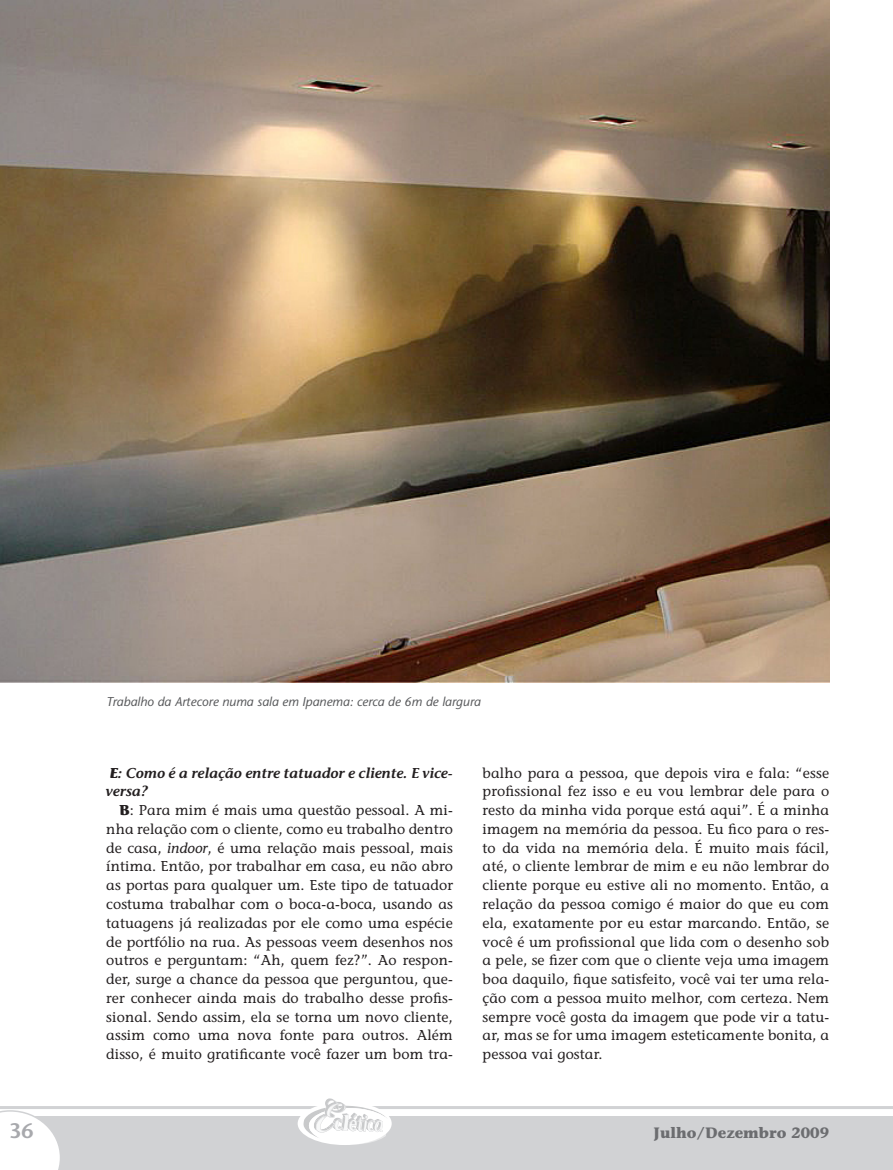
<style>
.page{position:relative;width:893px;height:1170px;background:#fff}
.page>*{position:absolute;margin:0;border:0;box-sizing:border-box;transform-origin:0 0}
.t1{font:600 21px "Stone Sans";color:#a8a9ad}
.t2{font:700 15px "Stone Informal";color:#6c6d70}
.t3{font:14.25px/18.8px "Stone Informal";letter-spacing:.01em;color:#231f20;text-align:justify}
.t4{font:italic 600 14.25px/18.8px "Stone Informal";color:#231f20}
.t5{font:italic 12.75px "Stone Sans";color:#57585a}
.s1{font-weight:700}
.s2{font-style:italic}
</style>
<div class="page">
<div style="left:26px;top:1115px;width:867px;height:54px;background:#d1d2d4"></div>
<svg style="left:0;top:1110px;width:61px;height:59px"></svg>
<hr style="left:0;top:1105px;width:893px;height:3px;background:#d1d2d4">
<svg style="left:301px;top:1105px;width:89px;height:40px"></svg>
<img style="left:322px;top:1098px;width:24px;height:20px">
<img style="left:0;top:0;width:830px;height:682px">
<p class="t5" style="left:106px;top:693px;width:376px">Trabalho da Artecore numa sala em Ipanema: cerca de 6m de largura</p>
<p class="t4" style="left:106px;top:763px;width:348px"><span class="s1">E</span>: Como é a relação entre tatuador e cliente. E vice&shy;versa?</p>
<p class="t3" style="left:106px;top:800px;width:348px;text-indent:13px"><span class="s1">B</span>: Para mim é mais uma questão pessoal. A mi&shy;nha relação com o cliente, como eu trabalho dentro de casa, <span class="s2">indoor</span>, é uma relação mais pessoal, mais íntima. Então, por trabalhar em casa, eu não abro as portas para qualquer um. Este tipo de tatuador costuma trabalhar com o boca-a-boca, usando as tatuagens já realizadas por ele como uma espécie de portfólio na rua. As pessoas veem desenhos nos outros e perguntam: “Ah, quem fez?”. Ao respon&shy;der, surge a chance da pessoa que perguntou, que&shy;rer conhecer ainda mais do trabalho desse profis&shy;sional. Sendo assim, ela se torna um novo cliente, assim como uma nova fonte para outros. Além disso, é muito gratificante você fazer um bom tra-</p>
<p class="t3" style="left:483px;top:763px;width:348px">balho para a pessoa, que depois vira e fala: “esse profissional fez isso e eu vou lembrar dele para o resto da minha vida porque está aqui”. É a minha imagem na memória da pessoa. Eu fico para o res&shy;to da vida na memória dela. É muito mais fácil, até, o cliente lembrar de mim e eu não lembrar do cliente porque eu estive ali no momento. Então, a relação da pessoa comigo é maior do que eu com ela, exatamente por eu estar marcando. Então, se você é um profissional que lida com o desenho sob a pele, se fizer com que o cliente veja uma imagem boa daquilo, fique satisfeito, você vai ter uma rela&shy;ção com a pessoa muito melhor, com certeza. Nem sempre você gosta da imagem que pode vir a tatu&shy;ar, mas se for uma imagem esteticamente bonita, a pessoa vai gostar.</p>
<h1 class="t1" style="left:9px;top:1117px;width:26px">36</h1>
<p class="t2" style="left:654px;top:1122px;width:177px">Julho/Dezembro 2009</p>
</div>
